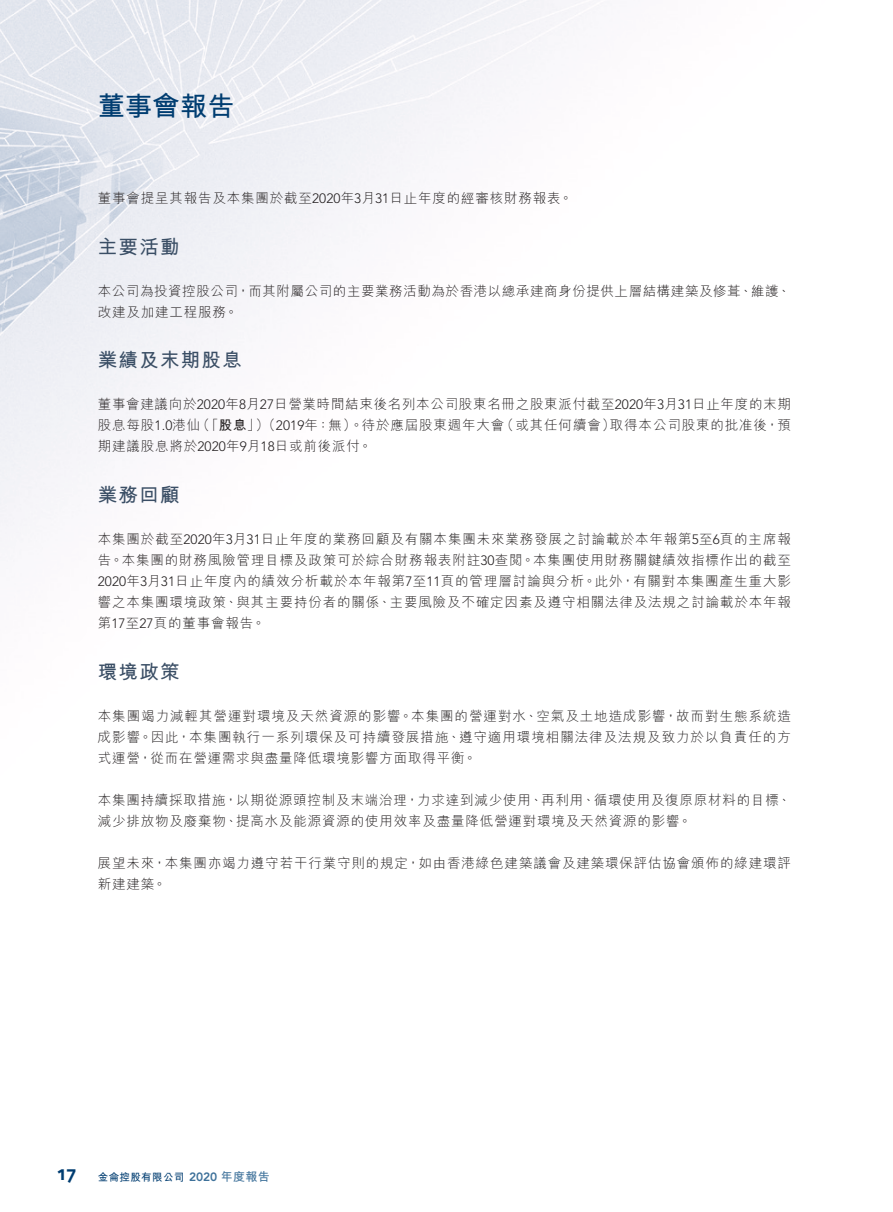
<style>
.page{position:relative;width:893px;height:1212px;background:#fff}
.page>*{position:absolute;margin:0;border:0;box-sizing:border-box;transform-origin:0 0}
.t1{font:700 27px "M Hei HK";letter-spacing:.015em;color:#003d71}
.t2{font:21px "Klavika Medium OSF";color:#003d71}
.Heading_1{font:700 19.5px "M Hei HK";letter-spacing:.065em;color:#3a4e65}
.Body_Text{font:300 13.5px/21px "M Hei HK";letter-spacing:.06em;color:#231f20}
.t3{font:800 12px "Avenir LT Std";color:#3e719a}
.t4{font:700 10.5px "M Hei HK";letter-spacing:.035em;color:#003d71}
.s1{font-family:"Avenir LT Std"}
.s2{font-weight:700}
.s3{font-family:"M Hei HK";font-weight:700}
</style>
<div class="page">
<img style="left:0;top:0;width:602px;height:558px">
<p class="t1" style="left:98px;top:87px;width:138px">董事會報告</p>
<p class="Body_Text" style="left:98px;top:188px;width:476px">董事會提呈其報告及本集團於截至<span class="s1">2020</span>年月<span class="s1">3 31</span>日止年度的經審核財務報表。</p>
<p class="Heading_1" style="left:98px;top:233px;width:83px">主要活動</p>
<p class="Body_Text" style="left:98px;top:280px;width:694px">本公司為投資控股公司，而其附屬公司的主要業務活動為於香港以總承建商身份提供上層結構建築及修葺、維護、改建及加建工程服務。</p>
<p class="Heading_1" style="left:98px;top:346px;width:146px">業績及末期股息</p>
<p class="Body_Text" style="left:98px;top:394px;width:695px;text-align:right">董事會建議向於<span class="s1">2020</span>年月<span class="s1">8 27</span>日營業時間結束後名列本公司股東名冊之股東派付截至<span class="s1">2020</span>年月<span class="s1">3 31</span>日止年度的末期取得本公司股東的批准後，預</p>
<p class="Body_Text" style="left:501px;top:415px;width:116px">（或其任何續會）</p>
<p class="Body_Text" style="left:196px;top:415px;width:309px">（「<span class="s2">股息</span>」）（<span class="s1">2019</span>年：無）。待於應屆股東週年大會</p>
<p class="Body_Text" style="left:98px;top:415px;width:276px">股息每股<span class="s1">1.0</span>港仙<br>期建議股息將於<span class="s1">2020</span>年月<span class="s1">9 18</span>日或前後派付。</p>
<p class="Heading_1" style="left:98px;top:481px;width:83px">業務回顧</p>
<p class="Body_Text" style="left:98px;top:528px;width:695px;text-align:justify">本集團於截至<span class="s1">2020</span>年月<span class="s1">3 31</span>日止年度的業務回顧及有關本集團未來業務發展之討論載於本年報第至<span class="s1">5 6</span>頁的主席報告。本集團的財務風險管理目標及政策可於綜合財務報表附註<span class="s1">30</span>查閱。本集團使用財務關鍵績效指標作出的截至<span class="s1">2020</span>年月<span class="s1">3 31</span>日止年度內的績效分析載於本年報第至<span class="s1">7 11</span>頁的管理層討論與分析。此外，有關對本集團產生重大影響之本集團環境政策、與其主要持份者的關係、主要風險及不確定因素及遵守相關法律及法規之討論載於本年報第<span class="s1">17</span>至<span class="s1">27</span>頁的董事會報告。</p>
<p class="Heading_1" style="left:98px;top:657px;width:83px">環境政策</p>
<p class="Body_Text" style="left:98px;top:705px;width:695px;text-align:justify">本集團竭力減輕其營運對環境及天然資源的影響。本集團的營運對水、空氣及土地造成影響，故而對生態系統造成影響。因此，本集團執行一系列環保及可持續發展措施、遵守適用環境相關法律及法規及致力於以負責任的方式運營，從而在營運需求與盡量降低環境影響方面取得平衡。</p>
<p class="Body_Text" style="left:98px;top:789px;width:695px">本集團持續採取措施，以期從源頭控制及末端治理，力求達到減少使用、再利用、循環使用及復原原材料的目標、減少排放物及廢棄物、提高水及能源資源的使用效率及盡量降低營運對環境及天然資源的影響。</p>
<p class="Body_Text" style="left:98px;top:852px;width:695px">展望未來，本集團亦竭力遵守若干行業守則的規定，如由香港綠色建築議會及建築環保評估協會頒佈的綠建環評新建建築。</p>
<p class="t2" style="left:58px;top:1162px;width:20px">17</p>
<p class="t3" style="left:189px;top:1169px;width:82px">2020 <span class="s3">年度報告</span></p>
<p class="t4" style="left:98px;top:1169px;width:88px">金侖控股有限公司</p>
</div>
